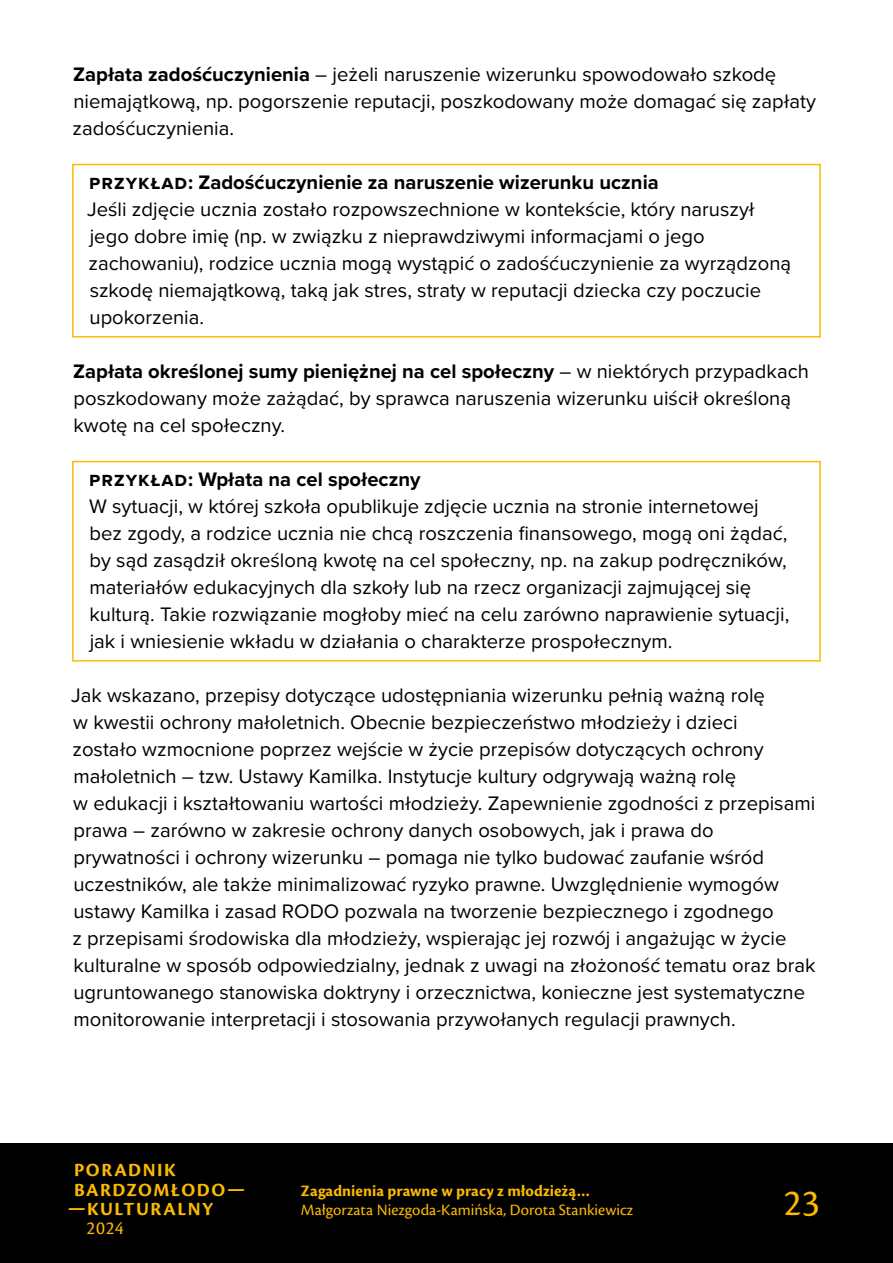
<style>
.page{position:relative;width:893px;height:1263px;background:#fff}
.page>*{position:absolute;margin:0;border:0;box-sizing:border-box;transform-origin:0 0}
.t1{font:39px "Cronos Pro";color:#fbba00}
.a4o{font:20.25px/27px "Proxima Nova";color:#000}
.c4{font:20.25px/27px "Proxima Nova";color:#000}
.c4-2{font:700 20.25px "Proxima Nova";color:#000}
.t2{font:700 19.35px "Cronos Pro";letter-spacing:.08em;color:#fbba00}
.t3{font:19.35px "Cronos Pro";color:#fbba00}
.t4{font:16.5px "Cronos Pro";color:#fbba00}
.t5{font:700 16.5px "Cronos Pro";letter-spacing:.005em;color:#fbba00}
.s1{font-weight:700}
</style>
<div class="page">
<div style="left:0;top:1144px;width:893px;height:119px;background:#000"></div>
<div style="left:72px;top:164px;width:749px;height:174px;border:2px solid #fbba00"></div>
<div style="left:72px;top:461px;width:749px;height:201px;border:2px solid #fbba00"></div>
<p class="a4o" style="left:72px;top:60px;width:745px"><span class="s1">Zapłata zadośćuczynienia</span> – jeżeli naruszenie wizerunku spowodowało szkodę niemajątkową, np. pogorszenie reputacji, poszkodowany może domagać się zapłaty zadośćuczynienia.</p>
<p class="c4-2" style="left:89px;top:167px;width:571px">Przykład: Zadośćuczynienie za naruszenie wizerunku ucznia</p>
<p class="c4" style="left:87px;top:195px;width:706px">Jeśli zdjęcie ucznia zostało rozpowszechnione w kontekście, który naruszył jego dobre imię (np. w związku z nieprawdziwymi informacjami o jego zachowaniu), rodzice ucznia mogą wystąpić o zadośćuczynienie za wyrządzoną szkodę niemajątkową, taką jak stres, straty w reputacji dziecka czy poczucie upokorzenia.</p>
<p class="a4o" style="left:73px;top:357px;width:737px"><span class="s1">Zapłata określonej sumy pieniężnej na cel społeczny</span> – w niektórych przypadkach poszkodowany może zażądać, by sprawca naruszenia wizerunku uiścił określoną kwotę na cel społeczny.</p>
<p class="c4-2" style="left:89px;top:464px;width:333px">Przykład: Wpłata na cel społeczny</p>
<p class="c4" style="left:89px;top:492px;width:702px">W sytuacji, w której szkoła opublikuje zdjęcie ucznia na stronie internetowej bez zgody, a rodzice ucznia nie chcą roszczenia finansowego, mogą oni żądać, by sąd zasądził określoną kwotę na cel społeczny, np. na zakup podręczników, materiałów edukacyjnych dla szkoły lub na rzecz organizacji zajmującej się kulturą. Takie rozwiązanie mogłoby mieć na celu zarówno naprawienie sytuacji, jak i wniesienie wkładu w działania o charakterze prospołecznym.</p>
<p class="a4o" style="left:71px;top:681px;width:746px">Jak wskazano, przepisy dotyczące udostępniania wizerunku pełnią ważną rolę<br>w kwestii ochrony małoletnich. Obecnie bezpieczeństwo młodzieży i dzieci<br>zostało wzmocnione poprzez wejście w życie przepisów dotyczących ochrony małoletnich – tzw. Ustawy Kamilka. Instytucje kultury odgrywają ważną rolę<br>w edukacji i kształtowaniu wartości młodzieży. Zapewnienie zgodności z przepisami prawa – zarówno w zakresie ochrony danych osobowych, jak i prawa do prywatności i ochrony wizerunku – pomaga nie tylko budować zaufanie wśród uczestników, ale także minimalizować ryzyko prawne. Uwzględnienie wymogów ustawy Kamilka i zasad RODO pozwala na tworzenie bezpiecznego i zgodnego<br>z przepisami środowiska dla młodzieży, wspierając jej rozwój i angażując w życie kulturalne w sposób odpowiedzialny, jednak z uwagi na złożoność tematu oraz brak ugruntowanego stanowiska doktryny i orzecznictwa, konieczne jest systematyczne monitorowanie interpretacji i stosowania przywołanych regulacji prawnych.</p>
<p class="t2" style="left:74px;top:1159px;width:103px">PORADNIK</p>
<p class="t2" style="left:74px;top:1178px;width:173px">BARDZOMŁODO—</p>
<p class="t2" style="left:68px;top:1198px;width:147px">—KULTURALNY</p>
<p class="t3" style="left:87px;top:1217px;width:39px">2024</p>
<p class="t5" style="left:301px;top:1181px;width:291px">Zagadnienia prawne w pracy z młodzieżą…</p>
<p class="t4" style="left:301px;top:1200px;width:334px">Małgorzata Niezgoda-Kamińska, Dorota Stankiewicz</p>
<h1 class="t1" style="left:784px;top:1180px;width:38px">23</h1>
</div>
